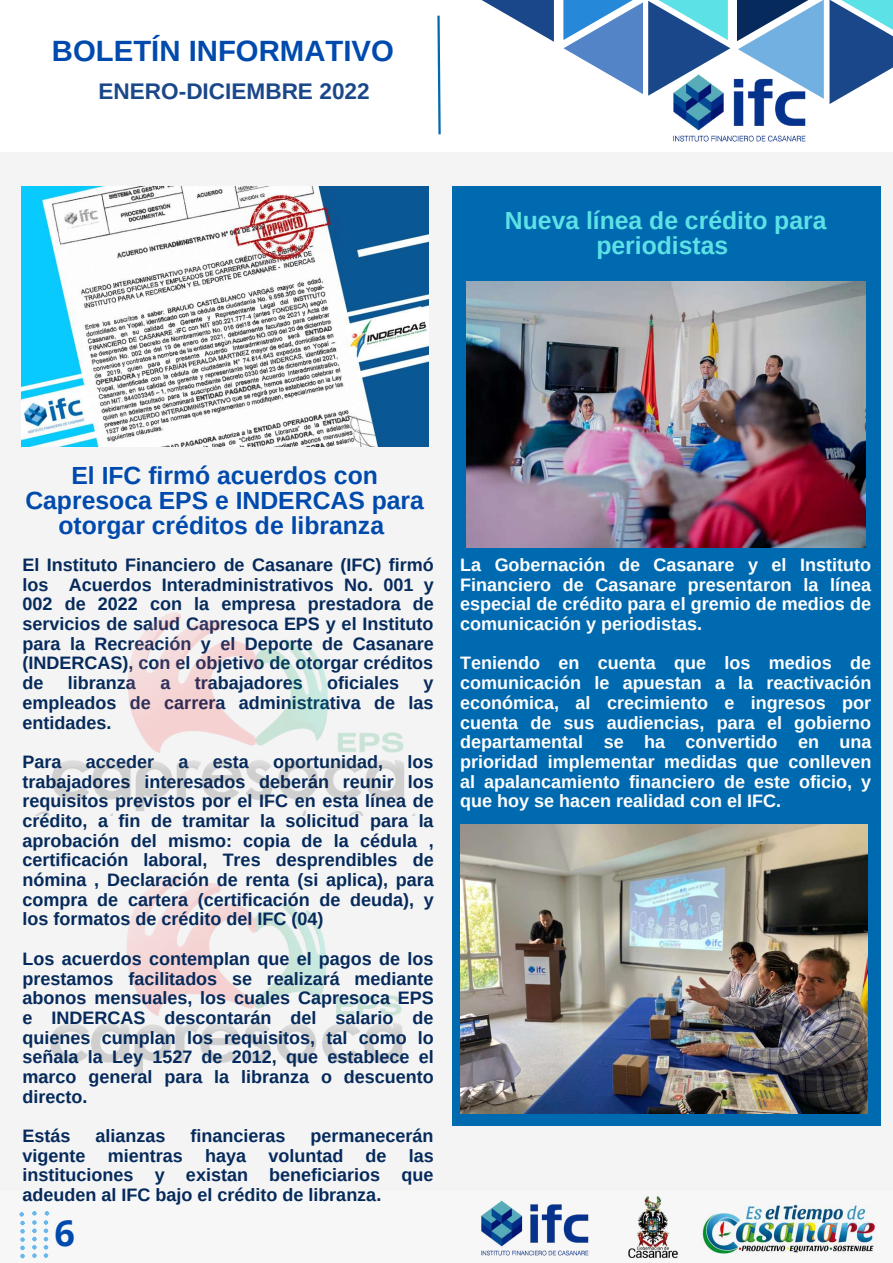
<style>
.page{position:relative;width:893px;height:1263px;background:#f4f4f4}
.page>*{position:absolute;margin:0;border:0;box-sizing:border-box;transform-origin:0 0}
.t1{font:700 35.92px "Open Sans";color:#004aad}
.t2{font:700 29.33px "Arimo";color:#004aad}
.t3{font:700 24.75px/24.8px "Arimo";color:#004aad;text-align:center}
.t4{font:700 24.75px/24.8px "Arimo";color:#5ce1e6;text-align:center}
.t5{font:700 22.58px "Arimo";color:#1a4789}
.t6{font:700 18px/19.6px "Arimo";color:#052a5b;text-align:justify}
.t7{font:700 18px/19.6px "Arimo";color:#fff;text-align:justify}
</style>
<div class="page">
<div style="left:452px;top:186px;width:428px;height:939px;background:#006ab0"></div>
<div style="left:0;top:0;width:893px;height:151px;background:#fff"></div>
<svg style="left:437px;top:42px;width:4px;height:93px"></svg>
<img style="left:628px;top:1196px;width:50px;height:62px">
<img style="left:702px;top:1203px;width:174px;height:51px">
<svg style="left:19px;top:1212px;width:6px;height:47px"></svg>
<svg style="left:32px;top:1211px;width:5px;height:47px"></svg>
<svg style="left:43px;top:1211px;width:7px;height:47px"></svg>
<img style="left:481px;top:1200px;width:108px;height:56px">
<svg style="left:563px;top:40px;width:167px;height:56px"></svg>
<svg style="left:563px;top:0;width:165px;height:40px"></svg>
<svg style="left:738px;top:0;width:149px;height:104px"></svg>
<svg style="left:814px;top:0;width:79px;height:71px;background:#4e82b1"></svg>
<svg style="left:437px;top:0;width:117px;height:42px"></svg>
<img style="left:657px;top:66px;width:163px;height:76px">
<img style="left:22px;top:186px;width:406px;height:260px">
<img style="left:466px;top:282px;width:399px;height:266px">
<img style="left:460px;top:824px;width:407px;height:289px">
<img style="left:35px;top:876px;width:378px;height:202px">
<img style="left:36px;top:612px;width:379px;height:203px">
<h2 class="t2" style="left:52px;top:34px;width:343px">BOLETÍN INFORMATIVO</h2>
<p class="t5" style="left:98px;top:78px;width:273px">ENERO-DICIEMBRE 2022</p>
<h3 class="t4" style="left:505px;top:208px;width:323px">Nueva línea de crédito para periodistas</h3>
<h3 class="t3" style="left:25px;top:463px;width:400px">El IFC firmó acuerdos con<br>Capresoca EPS e INDERCAS para otorgar créditos de libranza</h3>
<p class="t6" style="left:23px;top:555px;width:413px">El Instituto Financiero de Casanare (IFC) firmó los Acuerdos Interadministrativos No. 001 y 002 de 2022 con la empresa prestadora de servicios de salud Capresoca EPS y el Instituto para la Recreación y el Deporte de Casanare (INDERCAS), con el objetivo de otorgar créditos de</p>
<p class="t6" style="left:68px;top:673px;width:69px">libranza</p>
<p class="t6" style="left:160px;top:673px;width:12px">a</p>
<p class="t6" style="left:195px;top:673px;width:109px">trabajadores</p>
<p class="t6" style="left:327px;top:673px;width:73px">oficiales</p>
<p class="t6" style="left:23px;top:673px;width:412px;text-indent:401px">y empleados de carrera administrativa de las entidades.</p>
<p class="t6" style="left:23px;top:752px;width:41px">Para</p>
<p class="t6" style="left:86px;top:752px;width:70px">acceder</p>
<p class="t6" style="left:178px;top:752px;width:12px">a</p>
<p class="t6" style="left:213px;top:752px;width:38px">esta</p>
<p class="t6" style="left:273px;top:752px;width:111px">oportunidad,</p>
<p class="t6" style="left:23px;top:752px;width:413px;text-indent:385px">los trabajadores interesados deberán reunir los requisitos previstos por el IFC en esta línea de crédito, a fin de tramitar la solicitud para la aprobación del mismo: copia de la cédula , certificación laboral, Tres desprendibles de nómina , Declaración de renta (si aplica), para compra de cartera (certificación de deuda), y los formatos de crédito del IFC (04)</p>
<p class="t6" style="left:23px;top:949px;width:413px">Los acuerdos contemplan que el pagos de los prestamos facilitados se realizará mediante abonos mensuales, los cuales Capresoca EPS e INDERCAS descontarán del salario de quienes cumplan los requisitos, tal como lo señala la Ley 1527 de 2012, que establece el marco general para la libranza o descuento directo.</p>
<p class="t6" style="left:23px;top:1126px;width:50px">Estás</p>
<p class="t6" style="left:95px;top:1126px;width:71px">alianzas</p>
<p class="t6" style="left:190px;top:1126px;width:96px">financieras</p>
<p class="t6" style="left:23px;top:1126px;width:413px;text-indent:288px">permanecerán vigente mientras haya voluntad de las instituciones y existan beneficiarios que adeuden al IFC bajo el crédito de libranza.</p>
<h1 class="t1" style="left:54px;top:1207px;width:22px">6</h1>
<p class="t7" style="left:460px;top:555px;width:412px">La Gobernación de Casanare y el Instituto Financiero de Casanare presentaron la línea especial de crédito para el gremio de medios de comunicación y periodistas.</p>
<p class="t7" style="left:460px;top:653px;width:413px">Teniendo en cuenta que los medios de comunicación le apuestan a la reactivación económica, al crecimiento e ingresos por cuenta de sus audiencias, para el gobierno departamental se ha convertido en una prioridad implementar medidas que conlleven al apalancamiento financiero de este oficio, y que hoy se hacen realidad con el IFC.</p>
</div>
